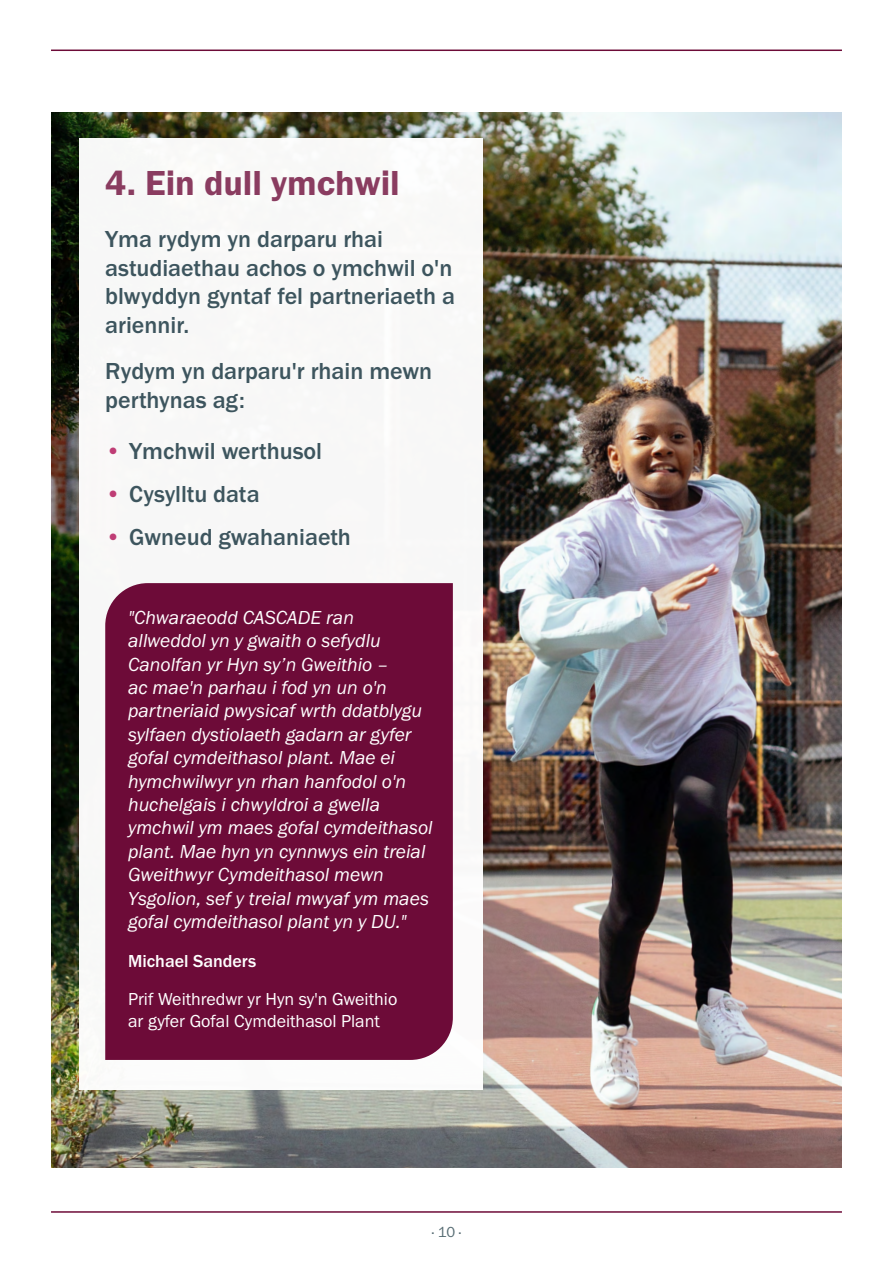
<style>
.page{position:relative;width:893px;height:1263px;background:#fff}
.page>*{position:absolute;margin:0;border:0;box-sizing:border-box;transform-origin:0 0}
.Heading{font:36px "Franklin Gothic URW Dem";color:#8a3c60}
.Body_copy{font:500 24px/28.8px "Franklin Gothic URW";color:#3d555e}
.t1{font:19.5px/23.4px "Franklin Gothic URW Boo Ita";color:#fff}
.t2{font:18px/38.5px "Franklin Gothic URW Boo";color:#fff}
.t3{font:15px "Franklin Gothic URW Boo";color:#556b72}
.s1{color:#bf3d75}
.s2{font-family:"Franklin Gothic URW";font-weight:500}
</style>
<div class="page">
<hr style="left:51px;top:50px;width:791px;height:1px;background:#6d0b38">
<hr style="left:51px;top:1211px;width:791px;height:2px;background:#6d0b38">
<img style="left:51px;top:113px;width:791px;height:1054px">
<div style="left:79px;top:138px;width:404px;height:952px;background:#f8f8f7"></div>
<div style="left:105px;top:583px;width:348px;height:477px;background:#6d0b38"></div>
<p class="Heading" style="left:105px;top:161px;width:296px">4. Ein dull ymchwil</p>
<p class="Body_copy" style="left:105px;top:224px;width:351px">Yma rydym yn darparu rhai astudiaethau achos o ymchwil o'n blwyddyn gyntaf fel partneriaeth a ariennir.</p>
<p class="Body_copy" style="left:105px;top:356px;width:328px">Rydym yn darparu'r rhain mewn perthynas ag:</p>
<p class="Body_copy" style="left:105px;top:436px;width:218px"><span class="s1">•</span> Ymchwil werthusol</p>
<p class="Body_copy" style="left:105px;top:479px;width:156px"><span class="s1">•</span> Cysylltu data</p>
<p class="Body_copy" style="left:105px;top:522px;width:247px"><span class="s1">•</span> Gwneud gwahaniaeth</p>
<p class="t1" style="left:128px;top:605px;width:306px">"Chwaraeodd CASCADE ran allweddol yn y gwaith o sefydlu<br>Canolfan yr Hyn sy’n Gweithio –<br>ac mae'n parhau i fod yn un o'n partneriaid pwysicaf wrth ddatblygu sylfaen dystiolaeth gadarn ar gyfer gofal cymdeithasol plant. Mae ei hymchwilwyr yn rhan hanfodol o'n huchelgais i chwyldroi a gwella ymchwil ym maes gofal cymdeithasol plant. Mae hyn yn cynnwys ein treial<br>Gweithwyr Cymdeithasol mewn<br>Ysgolion, sef y treial mwyaf ym maes gofal cymdeithasol plant yn y DU."</p>
<p class="t2" style="left:128px;top:941px;width:271px"><span class="s2">Michael Sanders<br></span>Prif Weithredwr yr Hyn sy'n Gweithio</p>
<p class="t2" style="left:128px;top:1001px;width:253px">ar gyfer Gofal Cymdeithasol Plant</p>
<p class="t3" style="left:432px;top:1222px;width:30px">⋅ 10 ⋅</p>
</div>
